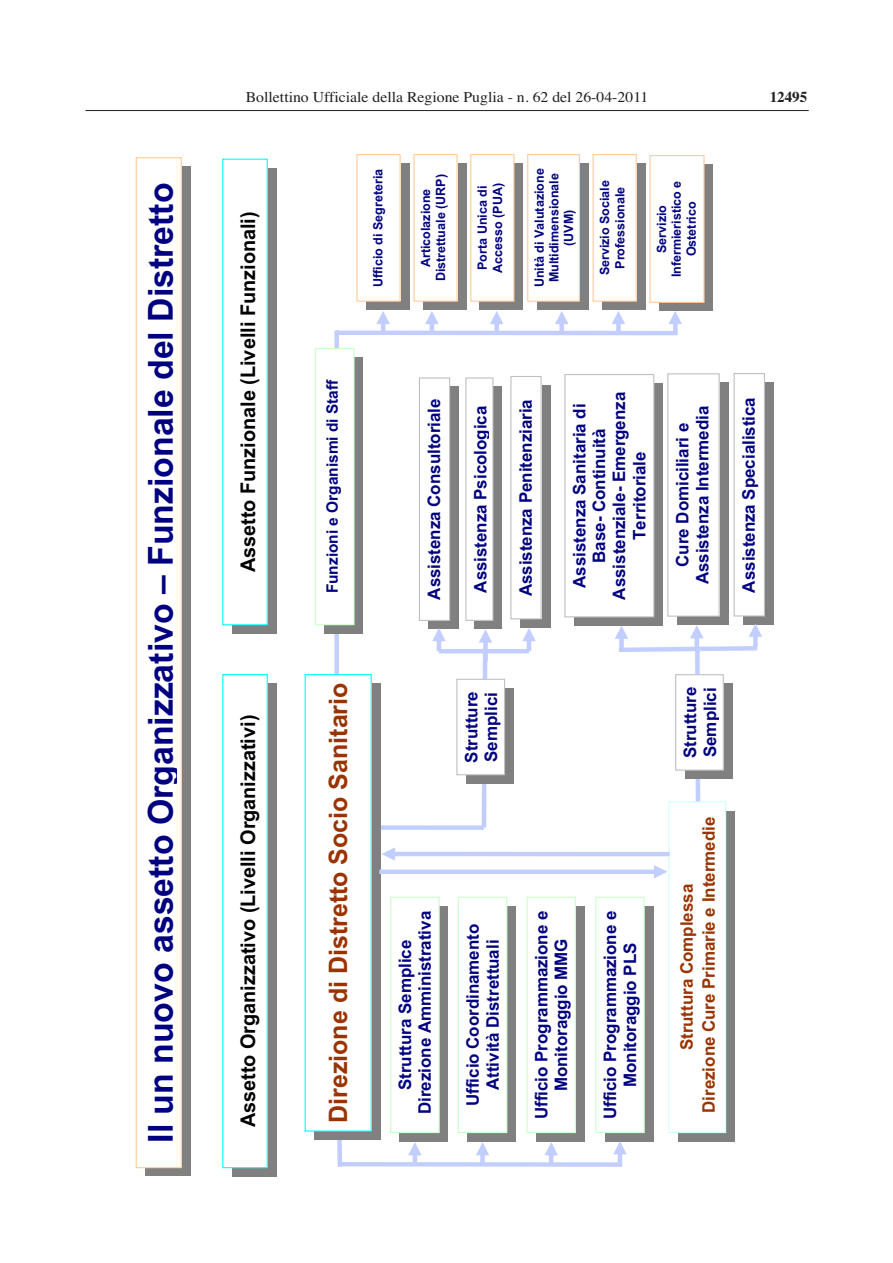
<style>
.page{position:relative;width:893px;height:1263px;background:#fff}
.page>*{position:absolute;margin:0;border:0;box-sizing:border-box;transform-origin:0 0}
.t1{font:700 34.5px "Arial";color:#000080}
.t2{font:700 25.5px "Arial";color:#9a3300}
.t3{font:700 20.25px "Arial";color:#000}
.t4{font:700 17.25px/19.8px "Arial";color:#000080;text-align:center}
.t5{font:700 17.25px/21.9px "Arial";color:#9a3300;text-align:center}
.t6{font:700 15.75px "Arial";color:#000080}
.t7{font:15px "Times";color:#231f20;scale:1.05 1}
.t8{font:700 15px "Times";color:#231f20}
.t9{font:700 12.75px/15.1px "Arial";color:#000080;text-align:center}
</style>
<div class="page">
<svg style="left:334px;top:330px;width:423px;height:837px"></svg>
<div style="left:314px;top:683px;width:66px;height:457px;background:#808080"></div>
<div style="left:305px;top:675px;width:66px;height:456px;background:#fff"></div>
<div style="left:338px;top:1162px;width:284px;height:5px;background:#c1ceff"></div>
<div style="left:678px;top:811px;width:56px;height:330px;background:#808080"></div>
<div style="left:669px;top:802px;width:56px;height:331px;background:#fff"></div>
<div style="left:668px;top:801px;width:58px;height:332px;border:1px solid #cff"></div>
<div style="left:232px;top:683px;width:44px;height:493px;background:#808080"></div>
<div style="left:223px;top:675px;width:44px;height:493px;background:#fff"></div>
<div style="left:222px;top:674px;width:46px;height:494px;border:1px solid #0ff"></div>
<div style="left:145px;top:167px;width:45px;height:1009px;background:#808080"></div>
<div style="left:136px;top:158px;width:45px;height:1010px;background:#fff"></div>
<div style="left:136px;top:157px;width:46px;height:1011px;border:1px solid #fc9"></div>
<div style="left:400px;top:906px;width:48px;height:235px;background:#808080"></div>
<div style="left:391px;top:897px;width:48px;height:236px;background:#fff"></div>
<div style="left:390px;top:897px;width:49px;height:236px;border:1px solid #cfc"></div>
<svg style="left:408px;top:1142px;width:13px;height:20px"></svg>
<div style="left:467px;top:906px;width:49px;height:235px;background:#808080"></div>
<div style="left:458px;top:897px;width:49px;height:236px;background:#fff"></div>
<div style="left:458px;top:897px;width:49px;height:236px;border:1px solid #cfc"></div>
<svg style="left:476px;top:1142px;width:13px;height:21px"></svg>
<div style="left:536px;top:906px;width:48px;height:235px;background:#808080"></div>
<div style="left:527px;top:897px;width:48px;height:236px;background:#fff"></div>
<div style="left:526px;top:897px;width:50px;height:236px;border:1px solid #cfc"></div>
<svg style="left:544px;top:1142px;width:14px;height:21px"></svg>
<div style="left:604px;top:906px;width:49px;height:235px;background:#808080"></div>
<div style="left:595px;top:897px;width:49px;height:236px;background:#fff"></div>
<div style="left:595px;top:897px;width:49px;height:236px;border:1px solid #cfc"></div>
<svg style="left:613px;top:1141px;width:13px;height:22px"></svg>
<div style="left:232px;top:168px;width:44px;height:466px;background:#808080"></div>
<div style="left:223px;top:159px;width:44px;height:466px;background:#fff"></div>
<div style="left:222px;top:159px;width:46px;height:466px;border:1px solid #0ff"></div>
<div style="left:324px;top:357px;width:39px;height:277px;background:#808080"></div>
<div style="left:315px;top:349px;width:39px;height:276px;background:#fff"></div>
<div style="left:315px;top:348px;width:39px;height:277px;border:1px solid #cfc"></div>
<div style="left:366px;top:163px;width:43px;height:147px;background:#808080"></div>
<div style="left:357px;top:155px;width:43px;height:146px;background:#fff"></div>
<div style="left:356px;top:154px;width:44px;height:148px;border:1px solid #fc9"></div>
<div style="left:480px;top:163px;width:43px;height:147px;background:#808080"></div>
<div style="left:471px;top:155px;width:43px;height:146px;background:#fff"></div>
<div style="left:470px;top:154px;width:44px;height:148px;border:1px solid #fc9"></div>
<div style="left:536px;top:163px;width:52px;height:147px;background:#808080"></div>
<div style="left:527px;top:155px;width:52px;height:146px;background:#fff"></div>
<div style="left:527px;top:154px;width:53px;height:148px;border:1px solid #fc9"></div>
<div style="left:602px;top:163px;width:43px;height:147px;background:#808080"></div>
<div style="left:593px;top:155px;width:43px;height:146px;background:#fff"></div>
<div style="left:592px;top:154px;width:44px;height:148px;border:1px solid #fc9"></div>
<div style="left:659px;top:164px;width:54px;height:147px;background:#808080"></div>
<div style="left:650px;top:155px;width:54px;height:147px;background:#fff"></div>
<div style="left:649px;top:155px;width:55px;height:148px;border:1px solid #fc9"></div>
<div style="left:423px;top:163px;width:43px;height:147px;background:#808080"></div>
<div style="left:414px;top:155px;width:43px;height:146px;background:#fff"></div>
<div style="left:413px;top:154px;width:44px;height:148px;border:1px solid #fc9"></div>
<div style="left:743px;top:382px;width:30px;height:243px;background:#808080"></div>
<div style="left:734px;top:374px;width:30px;height:242px;background:#fff"></div>
<div style="left:733px;top:373px;width:32px;height:244px;border:1px solid #c0c0c0"></div>
<div style="left:520px;top:385px;width:30px;height:243px;background:#808080"></div>
<div style="left:511px;top:377px;width:30px;height:242px;background:#fff"></div>
<div style="left:510px;top:376px;width:31px;height:243px;border:1px solid #c0c0c0"></div>
<div style="left:428px;top:387px;width:30px;height:242px;background:#808080"></div>
<div style="left:419px;top:378px;width:30px;height:242px;background:#fff"></div>
<div style="left:419px;top:377px;width:31px;height:244px;border:1px solid #c0c0c0"></div>
<div style="left:677px;top:383px;width:51px;height:242px;background:#808080"></div>
<div style="left:668px;top:374px;width:51px;height:242px;background:#fff"></div>
<div style="left:667px;top:373px;width:52px;height:244px;border:1px solid #c0c0c0"></div>
<div style="left:574px;top:383px;width:88px;height:243px;background:#808080"></div>
<div style="left:565px;top:375px;width:88px;height:242px;background:#fff"></div>
<div style="left:564px;top:374px;width:90px;height:243px;border:1px solid #c0c0c0"></div>
<svg style="left:376px;top:311px;width:14px;height:23px"></svg>
<svg style="left:425px;top:311px;width:13px;height:23px"></svg>
<svg style="left:668px;top:311px;width:14px;height:23px"></svg>
<svg style="left:490px;top:311px;width:13px;height:23px"></svg>
<svg style="left:611px;top:311px;width:14px;height:23px"></svg>
<svg style="left:555px;top:311px;width:13px;height:23px"></svg>
<svg style="left:432px;top:628px;width:14px;height:23px"></svg>
<svg style="left:522px;top:628px;width:14px;height:23px"></svg>
<svg style="left:690px;top:625px;width:13px;height:23px"></svg>
<svg style="left:614px;top:626px;width:14px;height:23px"></svg>
<div style="left:466px;top:688px;width:47px;height:95px;background:#808080"></div>
<div style="left:457px;top:679px;width:47px;height:96px;background:#fff"></div>
<div style="left:456px;top:679px;width:49px;height:96px;border:1px solid #c0c0c0"></div>
<div style="left:684px;top:684px;width:48px;height:95px;background:#808080"></div>
<div style="left:675px;top:675px;width:48px;height:95px;background:#fff"></div>
<div style="left:675px;top:674px;width:48px;height:97px;border:1px solid #c0c0c0"></div>
<svg style="left:748px;top:624px;width:14px;height:23px"></svg>
<svg style="left:379px;top:847px;width:290px;height:31px"></svg>
<svg style="left:478px;top:629px;width:14px;height:32px"></svg>
<div style="left:475px;top:387px;width:27px;height:242px;background:#808080"></div>
<div style="left:466px;top:378px;width:27px;height:242px;background:#fff"></div>
<div style="left:465px;top:377px;width:28px;height:244px;border:1px solid #c0c0c0"></div>
<hr style="left:85px;top:110px;width:723px;height:1px;background:#231f20">
<h1 class="t1" style="left:148px;top:1143px;width:961px;rotate:-90deg">Il un nuovo assetto Organizzativo – Funzionale del Distretto</h1>
<p class="t7" style="left:246px;top:91px;width:385px">Bollettino Ufficiale della Regione Puglia - n. 62 del 26-04-2011</p>
<p class="t8" style="left:769px;top:91px;width:39px">12495</p>
<p class="t3" style="left:240px;top:572px;width:362px;rotate:-90deg">Assetto Funzionale (Livelli Funzionali)</p>
<p class="t3" style="left:240px;top:1127px;width:414px;rotate:-90deg">Assetto Organizzativo (Livelli Organizzativi)</p>
<p class="t9" style="left:372px;top:287px;width:119px;rotate:-90deg">Ufficio di Segreteria</p>
<p class="t9" style="left:419px;top:281px;width:109px;rotate:-90deg">Articolazione<br>Distrettuale (URP)</p>
<p class="t9" style="left:476px;top:273px;width:91px;text-align:left;rotate:-90deg">Porta Unica di<br>Accesso (PUA)</p>
<p class="t9" style="left:533px;top:287px;width:120px;line-height:14.7px;rotate:-90deg">Unità di Valutazione<br>Multidimensionale (UVM)</p>
<p class="t9" style="left:598px;top:275px;width:97px;rotate:-90deg">Servizio Sociale<br>Professionale</p>
<p class="t9" style="left:655px;top:277px;width:98px;rotate:-90deg">Servizio<br>Infermieristico e<br>Ostetrico</p>
<p class="t6" style="left:326px;top:593px;width:215px;rotate:-90deg">Funzioni e Organismi di Staff</p>
<h2 class="t2" style="left:329px;top:1123px;width:442px;rotate:-90deg">Direzione di Distretto Socio Sanitario</h2>
<p class="t4" style="left:426px;top:600px;width:202px;rotate:-90deg">Assistenza Consultoriale</p>
<p class="t4" style="left:472px;top:593px;width:188px;rotate:-90deg">Assistenza Psicologica</p>
<p class="t4" style="left:591px;top:600px;width:209px;rotate:-90deg">Base- Continuità<br>Assistenziale- Emergenza<br>Territoriale</p>
<p class="t4" style="left:517px;top:596px;width:199px;rotate:-90deg">Assistenza Penitenziaria</p>
<p class="t4" style="left:740px;top:593px;width:197px;rotate:-90deg">Assistenza Specialistica</p>
<p class="t4" style="left:571px;top:588px;width:186px;rotate:-90deg">Assistenza Sanitaria di</p>
<p class="t4" style="left:694px;top:584px;width:180px;rotate:-90deg">Assistenza Intermedia</p>
<p class="t4" style="left:674px;top:567px;width:145px;rotate:-90deg">Cure Domiciliari e</p>
<p class="t4" style="left:397px;top:1114px;width:204px;rotate:-90deg">Struttura Semplice<br>Direzione Amministrativa</p>
<p class="t4" style="left:463px;top:763px;width:73px;text-align:left;rotate:-90deg">Strutture<br>Semplici</p>
<p class="t4" style="left:682px;top:758px;width:73px;text-align:left;rotate:-90deg">Strutture<br>Semplici</p>
<p class="t4" style="left:464px;top:1106px;width:184px;rotate:-90deg">Ufficio Coordinamento<br>Attività Distrettuali</p>
<p class="t4" style="left:533px;top:1119px;width:210px;rotate:-90deg">Ufficio Programmazione e<br>Monitoraggio MMG</p>
<p class="t4" style="left:602px;top:1119px;width:210px;rotate:-90deg">Ufficio Programmazione e<br>Monitoraggio PLS</p>
<p class="t5" style="left:677px;top:1113px;width:298px;rotate:-90deg">Struttura Complessa<br>Direzione Cure Primarie e Intermedie</p>
</div>
